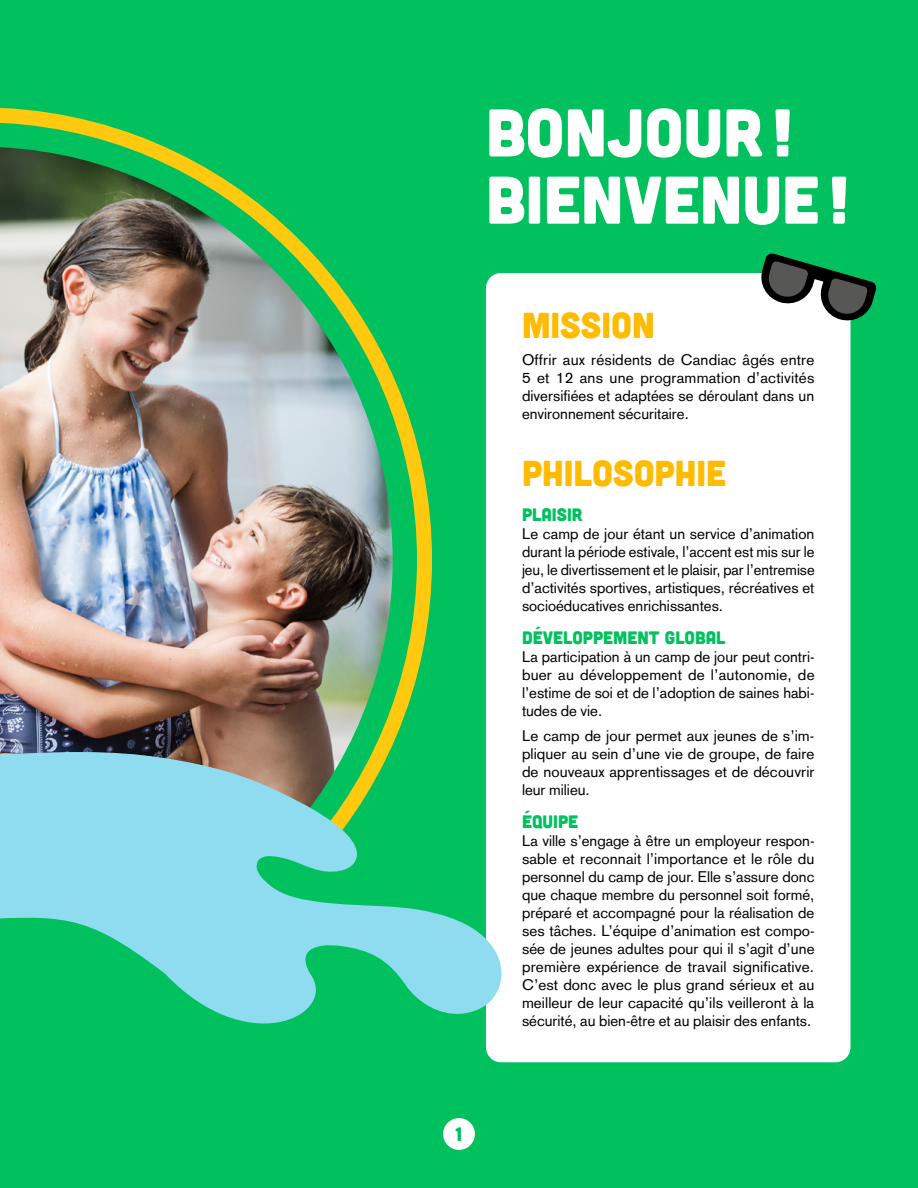
<style>
.page{position:relative;width:918px;height:1188px;background:#00c15e}
.page>*{position:absolute;margin:0;border:0;box-sizing:border-box;transform-origin:0 0}
.t1{font:67.2px/67.2px "Cubano";color:#fff}
.t2{font:36px "Cubano";color:#fb0}
.t3{font:19.5px "Cubano";color:#00c15e}
.t4{font:18px "Cubano";color:#00c15e}
.t5{font:15px/18px "Akzidenz Grotesk";color:#000;text-align:justify}
</style>
<div class="page">
<div style="left:486px;top:273px;width:364px;height:789px;background:#fff;border-radius:15px"></div>
<svg style="left:761px;top:253px;width:116px;height:70px"></svg>
<svg style="left:0;top:107px;width:432px;height:516px"></svg>
<img style="left:0;top:147px;width:393px;height:476px">
<svg style="left:0;top:623px;width:502px;height:436px"></svg>
<div style="left:443px;top:1118px;width:32px;height:32px;background:#fff;border-radius:50%"></div>
<h1 class="t1" style="left:486px;top:96px;width:366px">BONJOUR!<br>BIENVENUE!</h1>
<h2 class="t2" style="left:522px;top:302px;width:134px">MISSION</h2>
<p class="t5" style="left:522px;top:351px;width:294px">Offrir aux résidents de Candiac âgés entre 5 et 12 ans une programmation d’activités diversifiées et adaptées se déroulant dans un environnement sécuritaire.</p>
<h2 class="t2" style="left:522px;top:451px;width:206px">PHILOSOPHIE</h2>
<p class="t4" style="left:522px;top:503px;width:62px">PLAISIR</p>
<p class="t5" style="left:522px;top:525px;width:294px">Le camp de jour étant un service d’animation durant la période estivale, l’accent est mis sur le jeu, le divertissement et le plaisir, par l’entremise d’activités sportives, artistiques, récréatives et socioéducatives enrichissantes.</p>
<p class="t4" style="left:522px;top:626px;width:205px">DÉVELOPPEMENT GLOBAL</p>
<p class="t5" style="left:522px;top:648px;width:294px">La participation à un camp de jour peut contri&shy;buer au développement de l’autonomie, de l’estime de soi et de l’adoption de saines habi&shy;tudes de vie.</p>
<p class="t5" style="left:522px;top:727px;width:294px">Le camp de jour permet aux jeunes de s’im&shy;pliquer au sein d’une vie de groupe, de faire de nouveaux apprentissages et de découvrir leur milieu.</p>
<p class="t4" style="left:522px;top:810px;width:58px">ÉQUIPE</p>
<p class="t5" style="left:522px;top:832px;width:294px">La ville s’engage à être un employeur respon&shy;sable et reconnait l’importance et le rôle du personnel du camp de jour. Elle s’assure donc que chaque membre du personnel soit formé, préparé et accompagné pour la réalisation de ses tâches. L’équipe d’animation est compo&shy;sée de jeunes adultes pour qui il s’agit d’une première expérience de travail significative.<br>C’est donc avec le plus grand sérieux et au meilleur de leur capacité qu’ils veilleront à la sécurité, au bien-être et au plaisir des enfants.</p>
<h3 class="t3" style="left:455px;top:1122px;width:9px">1</h3>
</div>
